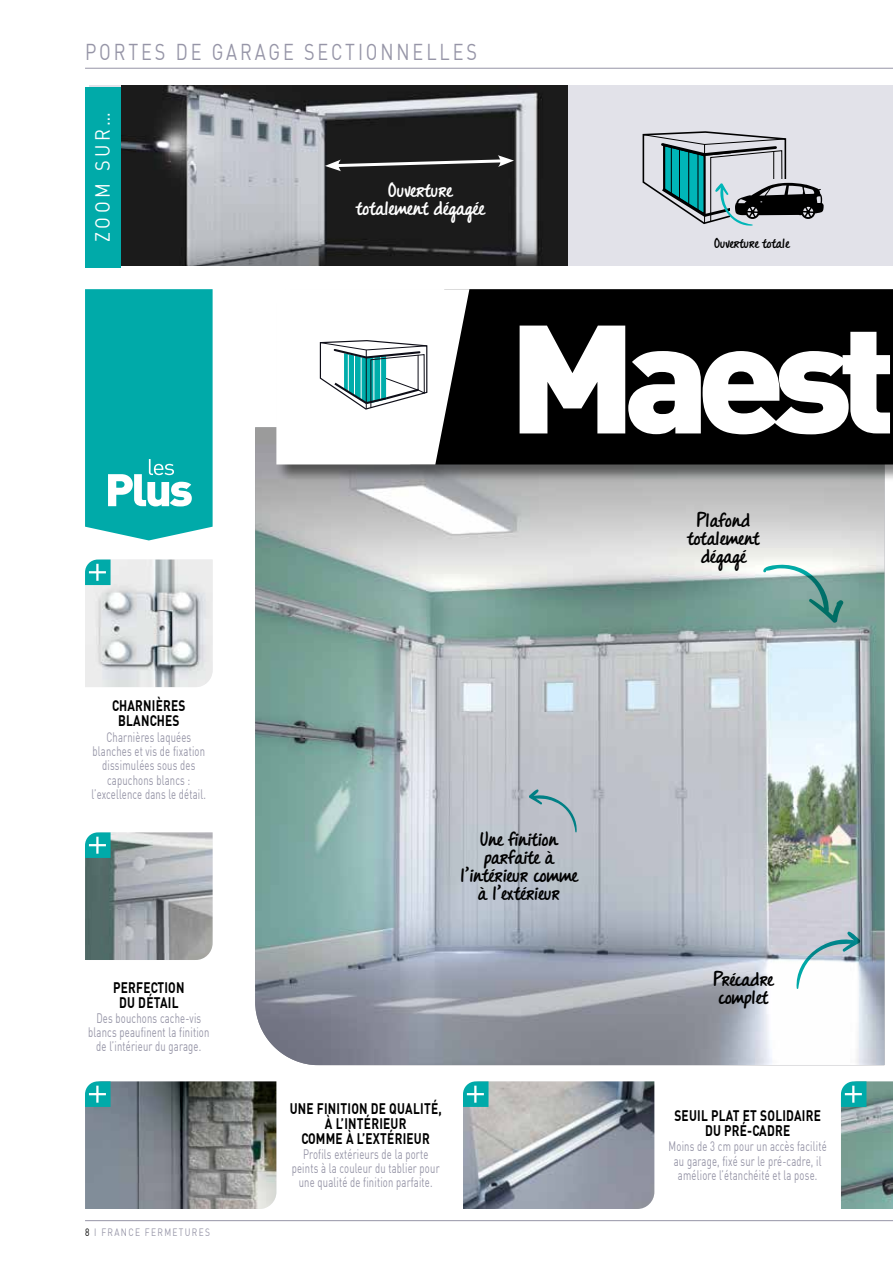
<style>
.page{position:relative;width:893px;height:1263px;background:#fff}
.page>*{position:absolute;margin:0;border:0;box-sizing:border-box;transform-origin:0 0}
.t1{font:151.5px "DIN Black Alternate";letter-spacing:-.08em;color:#fff;scale:1.05 1}
.t2{font:22.5px "DIN";letter-spacing:.16em;color:#9695a7;scale:.8 1}
.t3{font:700 21px/18px "DJB Messy Amanda Goes";color:#000;text-align:center;scale:1.05 1}
.t4{font:700 21px/18px "DJB Messy Amanda Goes";color:#fff;text-align:center;scale:1.05 1}
.t5{font:20.1px "DIN";letter-spacing:.2em;color:#fff;scale:.9 1}
.t6{font:700 15px/15px "DIN";letter-spacing:.02em;color:#000;text-align:center;scale:.79 1}
.t7{font:700 14.55px "DJB Messy Amanda Goes";color:#000;scale:1.05 1}
.t8{font:13.5px/14.2px "DIN";letter-spacing:.02em;color:#9695a7;text-align:center;scale:.7 1}
.t9{font:10.5px "DIN";letter-spacing:.16em;color:#9695a7;scale:.8 1}
.s1{color:#000}
</style>
<div class="page">
<hr style="left:85px;top:1220px;width:808px;height:1px;background:#9695a7">
<hr style="left:85px;top:68px;width:808px;height:1px;background:#9695a7">
<div style="left:89px;top:85px;width:804px;height:181px;background:#e2e2e9"></div>
<img style="left:255px;top:427px;width:629px;height:638px">
<svg style="left:85px;top:1081px;width:191px;height:128px;background:#788083"></svg>
<svg style="left:463px;top:1081px;width:191px;height:128px;background:#97a0a7"></svg>
<svg style="left:841px;top:1081px;width:52px;height:128px;background:#769f99"></svg>
<div style="left:276px;top:288px;width:617px;height:195px;background:#000;opacity:.5"></div>
<div style="left:469px;top:289px;width:424px;height:175px;background:#000"></div>
<svg style="left:85px;top:289px;width:128px;height:251px;background:#15b1b0"></svg>
<svg style="left:85px;top:559px;width:128px;height:128px;background:#d0d8da"></svg>
<svg style="left:85px;top:832px;width:128px;height:128px;background:#929fa1"></svg>
<div style="left:85px;top:87px;width:35px;height:181px;background:#00aaa9"></div>
<svg style="left:795px;top:931px;width:65px;height:58px"></svg>
<svg style="left:529px;top:789px;width:49px;height:44px;background:#a9b9c1"></svg>
<svg style="left:763px;top:564px;width:81px;height:59px;background:#83afa7"></svg>
<img style="left:121px;top:85px;width:446px;height:181px">
<svg style="left:325px;top:155px;width:189px;height:16px;background:#4a4a4a"></svg>
<svg style="left:276px;top:289px;width:193px;height:175px"></svg>
<svg style="left:642px;top:131px;width:182px;height:95px"></svg>
<hr style="left:671px;top:146px;width:1px;height:49px;background:#000">
<hr style="left:679px;top:149px;width:1px;height:50px;background:#000">
<h2 class="t2" style="left:85px;top:37px;width:491px">PORTES DE GARAGE SECTIONNELLES</h2>
<h3 class="t5" style="left:90px;top:242px;width:147px;rotate:-90deg">ZOOM SUR…</h3>
<h3 class="t4" style="left:356px;top:183px;width:124px">Ouverture totalement dégagée</h3>
<p class="t7" style="left:714px;top:235px;width:73px">Ouverture totale</p>
<h1 class="t1" style="left:508px;top:277px;width:371px">Maest</h1>
<h3 class="t3" style="left:687px;top:513px;width:70px">Plafond totalement dégagé</h3>
<p class="t6" style="left:112px;top:698px;width:94px">CHARNIÈRES<br>BLANCHES</p>
<p class="t8" style="left:92px;top:729px;width:165px">Charnières laquées blanches et vis de fixation dissimulées sous des capuchons blancs : l’excellence dans le détail.</p>
<p class="t6" style="left:113px;top:979px;width:92px">PERFECTION<br>DU DÉTAIL</p>
<p class="t8" style="left:88px;top:1011px;width:175px">Des bouchons cache-vis blancs peaufinent la finition de l’intérieur du garage.</p>
<p class="t9" style="left:85px;top:1226px;width:158px"><span class="s1">8</span> I FRANCE FERMETURES</p>
<h3 class="t3" style="left:460px;top:832px;width:113px">Une f inition parfaite à l’intérieur comme à l’extérieur</h3>
<p class="t6" style="left:290px;top:1100px;width:194px">UNE FINITION DE QUALITÉ,<br>À L’INTÉRIEUR<br>COMME À L’EXTÉRIEUR</p>
<p class="t8" style="left:292px;top:1147px;width:213px">Profils extérieurs de la porte peints à la couleur du tablier pour une qualité de finition parfaite.</p>
<h3 class="t3" style="left:714px;top:972px;width:59px;text-align:left">Précadre complet</h3>
<p class="t6" style="left:674px;top:1107px;width:187px">SEUIL PLAT ET SOLIDAIRE<br>DU PRÉ-CADRE</p>
<p class="t8" style="left:669px;top:1139px;width:227px">Moins de 3 cm pour un accès facilité au garage, fixé sur le pré-cadre, il améliore l’étanchéité et la pose.</p>
</div>
